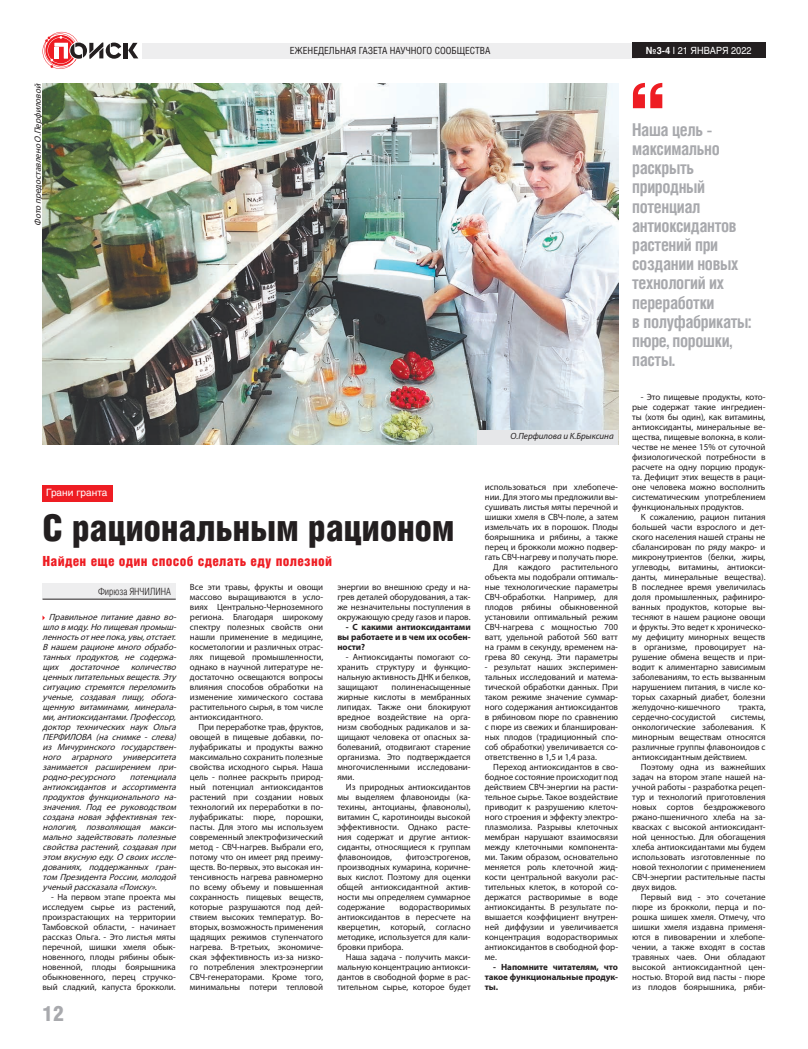
<style>
.page{position:relative;width:808px;height:1049px;background:#fff}
.page>*{position:absolute;margin:0;border:0;box-sizing:border-box;transform-origin:0 0}
.t1{font:37px "Helios Cond Black C";letter-spacing:-.01em;color:#231f20}
.t2{font:21.1px "Helios Cond Black C";color:#a8a9ad}
.t3{font:700 17.7px/19.2px "Helios Cond C";letter-spacing:-.02em;color:#a8a9ad;scale:.96 1}
.t4{font:14px "Helios Cond Black C";letter-spacing:.02em;color:#ee1d23}
.t5{font:10px "Helios Cond Light C";color:#231f20}
.t6{font:10px "Helios C";color:#fff}
.t7{font:9.8px "Helios Cond C";color:#231f20}
.t8{font:9.8px "Helios C";color:#fff;scale:.93 1}
.t9{font:9px/10px "Myriad Pro";letter-spacing:-.005em;color:#231f20;text-align:justify}
.t10{font:italic 9px/10px "Myriad Pro";color:#231f20;text-align:justify}
.t11{font:700 9px/10px "Myriad Pro";letter-spacing:-.005em;color:#231f20;text-align:justify}
.t12{font:italic 9px "Myriad Pro";color:#231f20}
.s1{font-weight:700}
</style>
<div class="page">
<hr style="left:124px;top:43px;width:4px;height:15px;background:#231f20">
<svg style="left:128px;top:43px;width:10px;height:15px"></svg>
<svg style="left:43px;top:32px;width:78px;height:37px"></svg>
<div style="left:142px;top:43px;width:496px;height:16px;background:#eeeeef"></div>
<div style="left:632px;top:43px;width:133px;height:15px;background:#231f20"></div>
<div style="left:43px;top:485px;width:70px;height:16px;background:#ee1d23"></div>
<div style="left:43px;top:583px;width:133px;height:16px;background:#eeeeef"></div>
<hr style="left:43px;top:599px;width:133px;height:1px;background:#231f20">
<svg style="left:633px;top:83px;width:29px;height:25px"></svg>
<img style="left:43px;top:84px;width:575px;height:360px">
<div style="left:478px;top:430px;width:140px;height:14px;background:#e6e7e9"></div>
<p class="t10" style="left:33px;top:226px;width:143px;rotate:-90deg">Фото предоставлено О.Перфиловой</p>
<p class="t7" style="left:290px;top:45px;width:202px">ЕЖЕНЕДЕЛЬНАЯ ГАЗЕТА НАУЧНОГО СООБЩЕСТВА</p>
<p class="t8" style="left:646px;top:44px;width:115px"><span class="s1">№3-4</span> I 21 ЯНВАРЯ 2022</p>
<h3 class="t3" style="left:632px;top:120px;width:126px">Наша цель - максимально раскрыть природный потенциал антиоксидантов растений при создании новых технологий их переработки<br>в полуфабрикаты: пюре, порошки, пасты.</h3>
<p class="t12" style="left:510px;top:431px;width:105px">О.Перфилова и К.Брыксина</p>
<p class="t6" style="left:46px;top:486px;width:63px">Грани гранта</p>
<h1 class="t1" style="left:43px;top:507px;width:414px">С рациональным рационом</h1>
<h3 class="t4" style="left:43px;top:553px;width:291px">Найден еще один способ сделать еду полезной</h3>
<p class="t5" style="left:98px;top:586px;width:75px">Фирюза ЯНЧИЛИНА</p>
<p class="t9" style="left:190px;top:582px;width:135px">Все эти травы, фрукты и овощи массово выращиваются в усло&shy;виях Центрально-Черноземного региона. Благодаря широкому спектру полезных свойств они нашли применение в медицине, косметологии и различных отрас&shy;лях пищевой промышленности, однако в научной литературе не&shy;достаточно освещаются вопросы влияния способов обработки на изменение химического состава растительного сырья, в том числе антиоксидантного.</p>
<p class="t9" style="left:190px;top:722px;width:135px;text-indent:9px">При переработке трав, фруктов, овощей в пищевые добавки, по&shy;луфабрикаты и продукты важно максимально сохранить полезные свойства исходного сырья. Наша цель - полнее раскрыть природ&shy;ный потенциал антиоксидантов растений при создании новых технологий их переработки в по&shy;луфабрикаты: пюре, порошки, пасты. Для этого мы используем современный электрофизический метод - СВЧ-нагрев. Выбрали его, потому что он имеет ряд преиму&shy;ществ. Во-первых, это высокая ин&shy;тенсивность нагрева равномерно по всему объему и повышенная сохранность пищевых веществ, которые разрушаются под дей&shy;ствием высоких температур. Во&shy;вторых, возможность применения щадящих режимов ступенчатого нагрева. В-третьих, экономиче&shy;ская эффективность из-за низко&shy;го потребления электроэнергии СВЧ-генераторами. Кроме того, минимальны потери тепловой</p>
<p class="t10" style="left:43px;top:612px;width:136px;text-indent:6px">Правил ьное питание давно во&shy;шло в моду.Но пищевая промыш&shy;л енность от нее пока, увы, отстает.<br>В нашем рационе много обрабо&shy;танных продуктов, не содержа&shy;щих</p>
<p class="t10" style="left:43px;top:662px;width:136px;text-align:left;text-indent:27px">достаточное кол ичество ценных питател ьных веществ.Эту ситуацию стремятся перел омить ученые, создавая пищу, обога&shy;щенную витаминами, минерала&shy;ми, антиоксидантами.Профессор, доктор технических наук Ол ьга<br>ПЕРФИЛОВА (на снимке - сл ева) из Мичуринского государствен&shy;ного аграрного университета занимается расширением при&shy;род но-ресурсного</p>
<p class="t10" style="left:43px;top:772px;width:136px;text-indent:87px">потенциала антиоксидантов и ассортимента продуктов функционал ьного на&shy;значения. Под ее руководством создана новая эффективная тех - нология, позволяющая макси&shy;мал ьно задействовать пол езные свойства растений, создавая при этом вкусную еду. О своих иссл е&shy;дованиях, поддержанных гран&shy;том Президента России, мол одой ученый рассказала «Поиску».</p>
<p class="t9" style="left:43px;top:892px;width:135px;text-indent:9px">- На первом этапе проекта мы исследуем сырье из растений, произрастающих на территории Тамбовской области, - начинает рассказ Ольга. - Это листья мяты перечной, шишки хмеля обык&shy;новенного, плоды рябины обык&shy;новенной, плоды боярышника обыкновенного, перец стручко&shy;вый сладкий, капуста брокколи.</p>
<h2 class="t2" style="left:43px;top:1001px;width:23px">12</h2>
<p class="t9" style="left:337px;top:582px;width:135px">энергии во внешнюю среду и на&shy;грев деталей оборудования, а так&shy;же незначительны поступления в окружающую среду газов и паров.</p>
<p class="t11" style="left:337px;top:622px;width:135px;text-indent:9px">- С какими антиоксидантами вы работаете и в чем их особен&shy;ности?</p>
<p class="t9" style="left:337px;top:652px;width:135px;text-indent:9px">- Антиоксиданты помогают со&shy;хранить структуру и функцио&shy;нальную активность ДНК и белков, защищают</p>
<p class="t9" style="left:337px;top:682px;width:135px;text-indent:54px">полиненасыщенные жирные кислоты в мембранных липидах. Также они блокируют вредное воздействие на орга&shy;низм свободных радикалов и за&shy;щищают человека от опасных за&shy;болеваний, отодвигают старение организма. Это подтверждается многочисленными исследовани&shy;ями.</p>
<p class="t9" style="left:337px;top:782px;width:135px;text-indent:9px">Из природных антиоксидантов мы выделяем флавоноиды (ка&shy;техины, антоцианы, флавонолы), витамин С, каротиноиды высокой эффективности. Однако расте&shy;ния содержат и другие антиок&shy;сиданты, относящиеся к группам флавоноидов,</p>
<p class="t9" style="left:337px;top:852px;width:135px;text-indent:69px">фитоэстрогенов, производных кумарина, коричне&shy;вых кислот. Поэтому для оценки общей антиоксидантной актив&shy;ности мы определяем суммарное содержание</p>
<p class="t9" style="left:337px;top:902px;width:135px;text-indent:62px">водорастворимых антиоксидантов в пересчете на кверцетин, который, согласно методике, используется для кали&shy;бровки прибора.</p>
<p class="t9" style="left:337px;top:952px;width:135px;text-indent:9px">Наша задача - получить макси&shy;мальную концентрацию антиокси&shy;дантов в свободной форме в рас&shy;тительном сырье, которое будет</p>
<p class="t9" style="left:485px;top:482px;width:135px;text-align:right">использоваться при хлебопече&shy;нии. Для этого мы предложили вы&shy;сушивать листья мяты перечной и шишки хмеля в СВЧ-поле, а затем измельчать их в порошок. Плоды боярышника и рябины, а также перец и брокколи можно подвер&shy;гать СВЧ-нагреву и получать пюре.<br>Для каждого растительного объекта мы подобрали оптималь&shy;ные технологические параметры<br>СВЧ-обработки. Например, для плодов рябины обыкновенной установили оптимальный режим<br>СВЧ-нагрева с мощностью 700 ватт, удельной работой 560 ватт на грамм в секунду, временем на&shy;грева 80 секунд. Эти параметры</p>
<p class="t9" style="left:485px;top:662px;width:135px">- результат наших эксперимен&shy;тальных исследований и матема&shy;тической обработки данных. При таком режиме значение суммар&shy;ного содержания антиоксидантов в рябиновом пюре по сравнению с пюре из свежих и бланширован&shy;ных плодов (традиционный спо&shy;соб обработки) увеличивается со&shy;ответственно в 1,5 и 1,4 раза.</p>
<p class="t9" style="left:485px;top:762px;width:135px;text-indent:9px">Переход антиоксидантов в сво&shy;бодное состояние происходит под действием СВЧ-энергии на расти&shy;тельное сырье. Такое воздействие приводит к разрушению клеточ&shy;ного строения и эффекту электро&shy;плазмолиза. Разрывы клеточных мембран нарушают взаимосвязи между клеточными компонента&shy;ми. Таким образом, основательно меняется роль клеточной жид&shy;кости центральной вакуоли рас&shy;тительных клеток, в которой со&shy;держатся растворимые в воде антиоксиданты. В результате по&shy;вышается коэффициент внутрен&shy;ней диффузии и увеличивается концентрация водорастворимых антиоксидантов в свободной фор&shy;ме.</p>
<p class="t11" style="left:485px;top:962px;width:135px;text-indent:9px">- Напомните читателям, что такое функциональные продук&shy;ты.</p>
<p class="t9" style="left:632px;top:392px;width:135px;text-indent:9px">- Это пищевые продукты, кото&shy;рые содержат такие ингредиен&shy;ты (хотя бы один), как витамины, антиоксиданты, минеральные ве&shy;щества, пищевые волокна, в коли&shy;честве не менее 15% от суточной физиологической потребности в расчете на одну порцию продук&shy;та. Дефицит этих веществ в раци&shy;оне человека можно восполнить систематическим употреблением функциональных продуктов.</p>
<p class="t9" style="left:632px;top:512px;width:135px;text-indent:9px">К сожалению, рацион питания большей части взрослого и дет&shy;ского населения нашей страны не сбалансирован по ряду макро- и микронутриентов (белки, жиры, углеводы, витамины, антиокси&shy;данты, минеральные вещества).<br>В последнее время увеличилась доля промышленных, рафиниро&shy;ванных продуктов, которые вы&shy;тесняют в нашем рационе овощи и фрукты. Это ведет к хроническо&shy;му дефициту минорных веществ в организме, провоцирует на&shy;рушение обмена веществ и при&shy;водит к алиментарно зависимым заболеваниям, то есть вызванным нарушением питания, в числе ко&shy;торых сахарный диабет, болезни желудочно-кишечного</p>
<p class="t9" style="left:738px;top:702px;width:29px">тракта,</p>
<p class="t9" style="left:632px;top:712px;width:85px">сердечно-сосудистой</p>
<p class="t9" style="left:632px;top:712px;width:135px;text-indent:99px">системы, онкологические заболевания. К минорным веществам относятся различные группы флавоноидов с антиоксидантным действием.</p>
<p class="t9" style="left:632px;top:762px;width:135px;text-indent:9px">Поэтому одна из важнейших задач на втором этапе нашей на&shy;учной работы - разработка рецеп&shy;тур и технологий приготовления новых сортов бездрожжевого ржано-пшеничного хлеба на за&shy;квасках с высокой антиоксидант&shy;ной ценностью. Для обогащения хлеба антиоксидантами мы будем использовать изготовленные по новой технологии с применением СВЧ-энергии растительные пасты двух видов.</p>
<p class="t9" style="left:632px;top:892px;width:135px;text-indent:9px">Первый вид - это сочетание пюре из брокколи, перца и по&shy;рошка шишек хмеля. Отмечу, что шишки хмеля издавна применя&shy;ются в пивоварении и хлебопе&shy;чении, а также входят в состав травяных чаев. Они обладают высокой антиоксидантной цен&shy;ностью. Второй вид пасты - пюре из плодов боярышника, ряби-</p>
</div>
